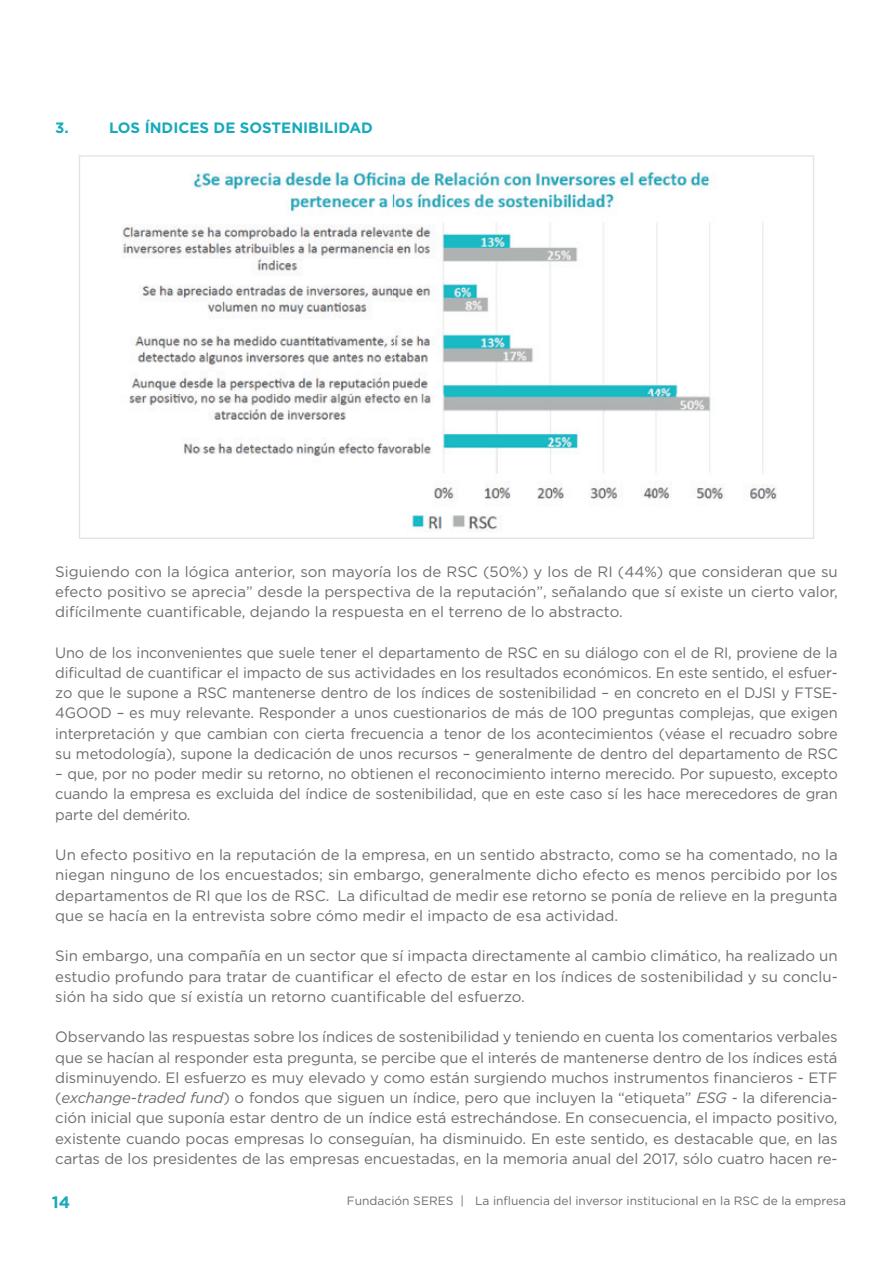
<style>
.page{position:relative;width:893px;height:1263px;background:#fff}
.page>*{position:absolute;margin:0;border:0;box-sizing:border-box;transform-origin:0 0}
.t1{font:700 16.5px "Gotham";color:#16aabb}
.t2{font:15px/20.2px "Gotham";letter-spacing:-.01em;color:#6c6d70;text-align:justify}
.t3{font:700 15px "Gotham";color:#16aabb}
.t4{font:12px "Gotham";color:#6c6d70}
.s1{font-style:italic}
</style>
<div class="page">
<svg style="left:79px;top:155px;width:735px;height:384px"></svg>
<p class="t3" style="left:55px;top:118px;width:15px">3.</p>
<p class="t3" style="left:109px;top:118px;width:265px">LOS ÍNDICES DE SOSTENIBILIDAD</p>
<p class="t2" style="left:55px;top:561px;width:784px">Siguiendo con la lógica anterior, son mayoría los de RSC (50%) y los de RI (44%) que consideran que su efecto positivo se aprecia” desde la perspectiva de la reputación”, señalando que sí existe un cierto valor, difícilmente cuantificable, dejando la respuesta en el terreno de lo abstracto.</p>
<p class="t2" style="left:55px;top:642px;width:784px">Uno de los inconvenientes que suele tener el departamento de RSC en su diálogo con el de RI, proviene de la dificultad de cuantificar el impacto de sus actividades en los resultados económicos. En este sentido, el esfuer&shy;zo que le supone a RSC mantenerse dentro de los índices de sostenibilidad – en concreto en el DJSI y FTSE-4GOOD – es muy relevante. Responder a unos cuestionarios de más de 100 preguntas complejas, que exigen interpretación y que cambian con cierta frecuencia a tenor de los acontecimientos (véase el recuadro sobre su metodología), supone la dedicación de unos recursos – generalmente de dentro del departamento de RSC</p>
<p class="t2" style="left:55px;top:763px;width:784px">– que, por no poder medir su retorno, no obtienen el reconocimiento interno merecido. Por supuesto, excepto cuando la empresa es excluida del índice de sostenibilidad, que en este caso sí les hace merecedores de gran parte del demérito.</p>
<p class="t2" style="left:55px;top:844px;width:784px">Un efecto positivo en la reputación de la empresa, en un sentido abstracto, como se ha comentado, no la niegan ninguno de los encuestados; sin embargo, generalmente dicho efecto es menos percibido por los departamentos de RI que los de RSC. La dificultad de medir ese retorno se ponía de relieve en la pregunta que se hacía en la entrevista sobre cómo medir el impacto de esa actividad.</p>
<p class="t2" style="left:55px;top:945px;width:784px">Sin embargo, una compañía en un sector que sí impacta directamente al cambio climático, ha realizado un estudio profundo para tratar de cuantificar el efecto de estar en los índices de sostenibilidad y su conclu&shy;sión ha sido que sí existía un retorno cuantificable del esfuerzo.</p>
<p class="t2" style="left:55px;top:1026px;width:784px">Observando las respuestas sobre los índices de sostenibilidad y teniendo en cuenta los comentarios verbales que se hacían al responder esta pregunta, se percibe que el interés de mantenerse dentro de los índices está disminuyendo. El esfuerzo es muy elevado y como están surgiendo muchos instrumentos financieros - ETF (<span class="s1">exchange-traded fund</span>) o fondos que siguen un índice, pero que incluyen la “etiqueta” <span class="s1">ESG</span> - la diferencia&shy;ción inicial que suponía estar dentro de un índice está estrechándose. En consecuencia, el impacto positivo, existente cuando pocas empresas lo conseguían, ha disminuido. En este sentido, es destacable que, en las cartas de los presidentes de las empresas encuestadas, en la memoria anual del 2017, sólo cuatro hacen re-</p>
<p class="t1" style="left:52px;top:1191px;width:20px">14</p>
<p class="t4" style="left:347px;top:1192px;width:501px">Fundación SERES | La influencia del inversor institucional en la RSC de la empresa</p>
</div>
